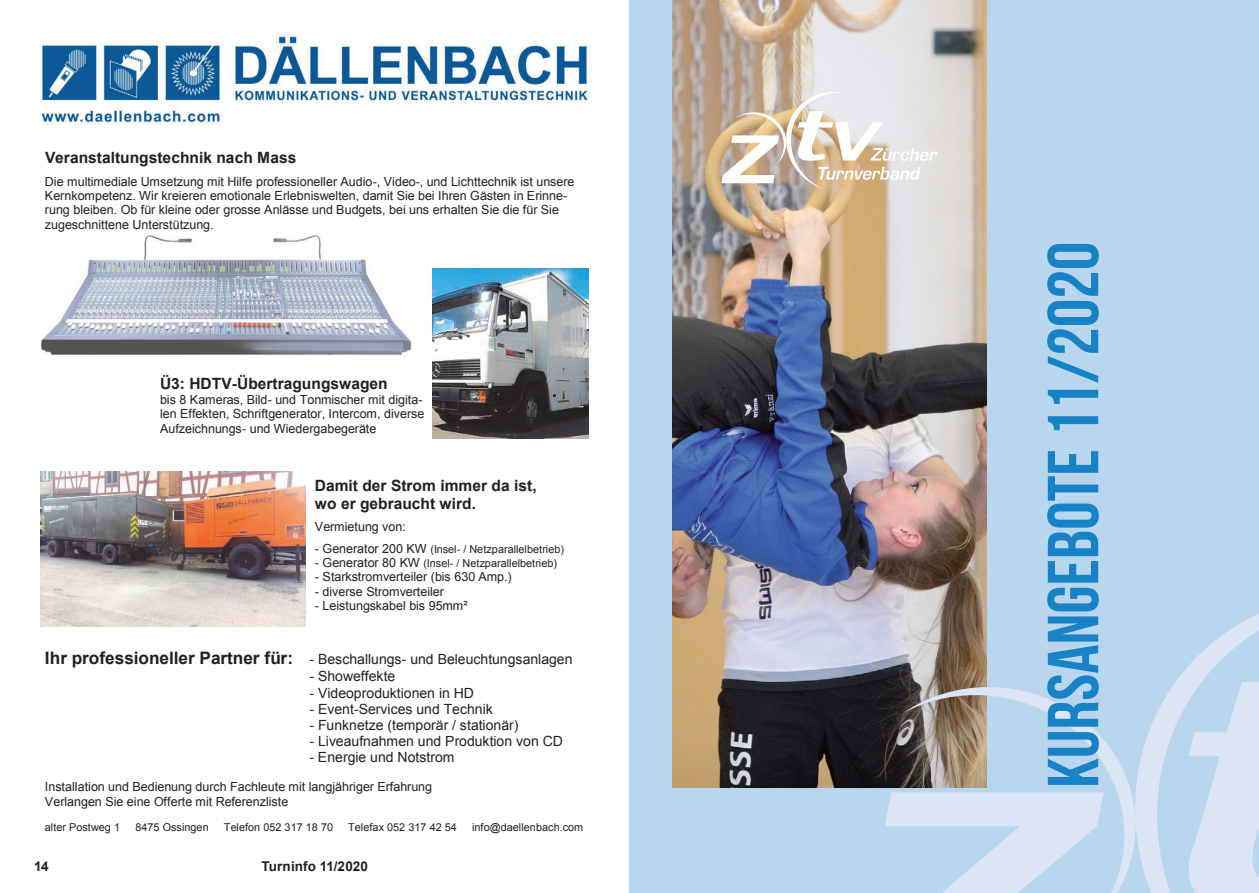
<style>
.page{position:relative;width:1259px;height:893px;background:#fff}
.page>*{position:absolute;margin:0;border:0;box-sizing:border-box;transform-origin:0 0}
.t1{font:700 72px "Bebas Neue";color:#1782c5}
.t2{font:700 15.6px/18px "Arial";color:#231f20}
.t3{font:14.1px "Arial";letter-spacing:.005em;color:#231f20}
.t4{font:700 13.5px "Arial";letter-spacing:.01em;color:#231f20}
.t5{font:12.6px/14.4px "Arial";letter-spacing:-.005em;color:#231f20}
.t6{font:10.8px "Arial";color:#231f20}
.s1{font-size:12.6px}
.s2{font-weight:700;font-size:17.25px}
</style>
<div class="page">
<div style="left:629px;top:0;width:630px;height:893px;background:#b9d6ef"></div>
<img style="left:672px;top:0;width:314px;height:788px">
<svg style="left:721px;top:90px;width:216px;height:99px;background:#dcd1c4"></svg>
<svg style="left:884px;top:611px;width:375px;height:282px"></svg>
<img style="left:41px;top:34px;width:547px;height:91px">
<img style="left:41px;top:472px;width:265px;height:155px">
<img style="left:41px;top:235px;width:371px;height:120px">
<img style="left:433px;top:268px;width:156px;height:171px">
<p class="t2" style="left:45px;top:149px;width:253px">Veranstaltungstechnik nach Mass</p>
<p class="t5" style="left:45px;top:174px;width:531px">Die multimediale Umsetzung mit Hilfe professioneller Audio-, Video-, und Lichttechnik ist unsere Kernkompetenz. Wir kreieren emotionale Erlebniswelten, damit Sie bei Ihren Gästen in Erinne&shy;rung bleiben. Ob für kleine oder grosse Anlässe und Budgets, bei uns erhalten Sie die für Sie zugeschnittene Unterstützung.</p>
<p class="t2" style="left:160px;top:375px;width:229px">Ü3: HDTV-Übertragungswagen</p>
<p class="t5" style="left:160px;top:393px;width:266px">bis 8 Kameras, Bild- und Tonmischer mit digita&shy;len Effekten, Schriftgenerator, Intercom, diverse<br>Aufzeichnungs- und Wiedergabegeräte</p>
<p class="t2" style="left:315px;top:477px;width:223px">Damit der Strom immer da ist, wo er gebraucht wird.</p>
<p class="t5" style="left:315px;top:519px;width:92px">Vermietung von:</p>
<p class="t6" style="left:315px;top:542px;width:251px"><span class="s1">- Generator 200 KW</span> (Insel- / Netzparallelbetrieb)</p>
<p class="t6" style="left:315px;top:556px;width:244px"><span class="s1">- Generator 80 KW</span> (Insel- / Netzparallelbetrieb)</p>
<p class="t5" style="left:315px;top:570px;width:198px">- Starkstromverteiler (bis 630 Amp.)</p>
<p class="t5" style="left:315px;top:584px;width:131px">- diverse Stromverteiler</p>
<p class="t5" style="left:315px;top:598px;width:154px">- Leistungskabel bis 95mm²</p>
<p class="t3" style="left:45px;top:650px;width:529px"><span class="s2">Ihr professioneller Partner für:</span> - Beschallungs- und Beleuchtungsanlagen</p>
<p class="t3" style="left:309px;top:667px;width:87px">- Showeffekte</p>
<p class="t3" style="left:309px;top:683px;width:166px">- Videoproduktionen in HD</p>
<p class="t3" style="left:309px;top:699px;width:185px">- Event-Services und Technik</p>
<p class="t3" style="left:309px;top:716px;width:211px">- Funknetze (temporär / stationär)</p>
<p class="t3" style="left:309px;top:732px;width:255px">- Liveaufnahmen und Produktion von CD</p>
<p class="t3" style="left:309px;top:748px;width:147px">- Energie und Notstrom</p>
<p class="t5" style="left:45px;top:780px;width:388px">Installation und Bedienung durch Fachleute mit langjähriger Erfahrung<br>Verlangen Sie eine Offerte mit Referenzliste</p>
<p class="t6" style="left:45px;top:820px;width:77px">alter Postweg 1</p>
<p class="t6" style="left:135px;top:820px;width:75px">8475 Ossingen</p>
<p class="t6" style="left:224px;top:820px;width:111px">Telefon 052 317 18 70</p>
<p class="t6" style="left:348px;top:820px;width:110px">Telefax 052 317 42 54</p>
<p class="t6" style="left:472px;top:820px;width:113px">info@daellenbach.com</p>
<p class="t4" style="left:34px;top:857px;width:16px">14</p>
<p class="t4" style="left:261px;top:857px;width:108px">Turninfo 11/2020</p>
<h1 class="t1" style="left:1033px;top:788px;width:548px;rotate:-90deg">KURSANGEBOTE 11/2020</h1>
</div>
